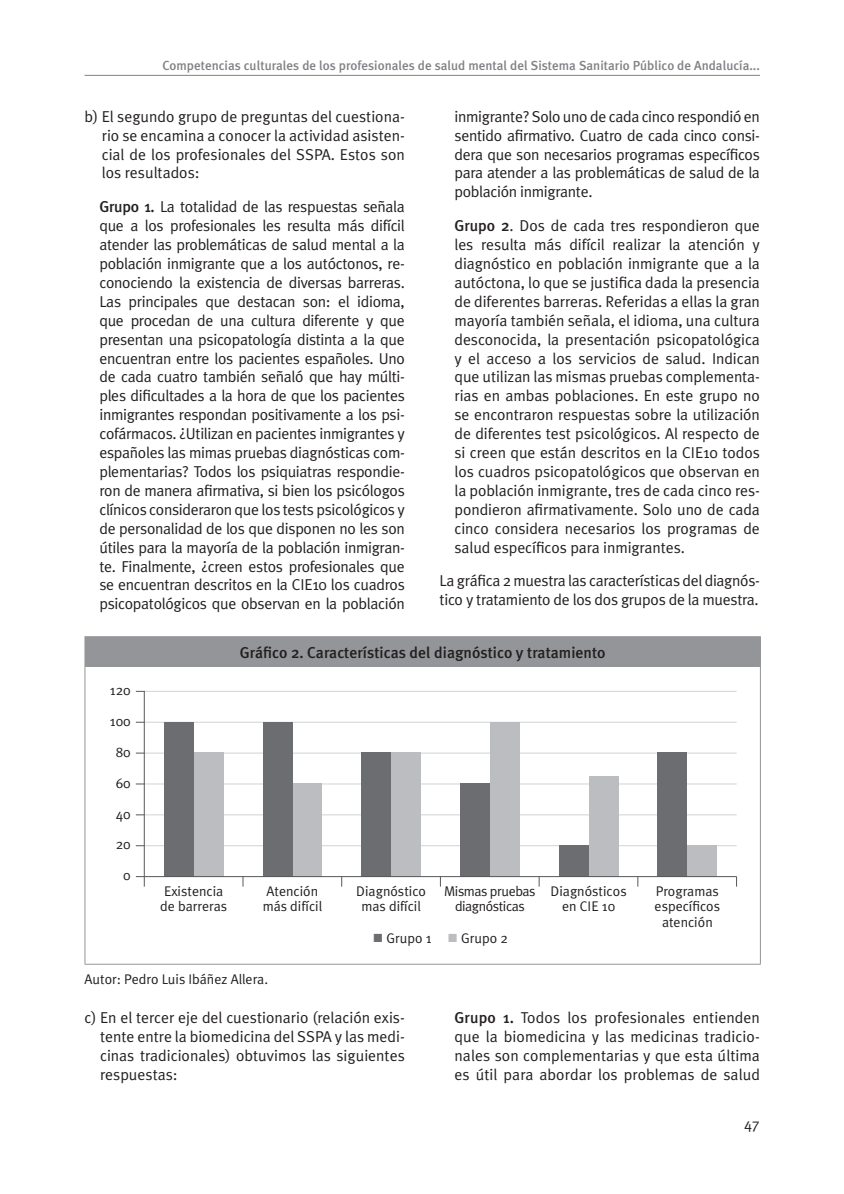
<style>
.page{position:relative;width:844px;height:1194px;background:#fff}
.page>*{position:absolute;margin:0;border:0;box-sizing:border-box;transform-origin:0 0}
.t1{font:15.75px/18.9px "Meta Plus Normal";letter-spacing:-.01em;color:#231f20;text-align:justify}
.t2{font:500 15.75px "Meta Plus";color:#231f20}
.t3{font:14.88px "Meta Plus Normal";color:#231f20}
.t4{font:14px/15.8px "Meta Plus Normal";color:#231f20;text-align:center}
.t5{font:14px/15.8px "Meta Plus Normal";letter-spacing:-.03em;color:#231f20;text-align:center}
.t6{font:500 13.12px "Meta Plus";color:#808285}
.s1{font-family:"Meta Plus";font-weight:500}
.s2{color:#6c6d70}
.s3{color:#bcbdc0}
</style>
<div class="page">
<hr style="left:84px;top:75px;width:675px;height:1px;background:#808285">
<div style="left:85px;top:636px;width:675px;height:30px;background:#939598"></div>
<hr style="left:84px;top:636px;width:676px;height:1px;background:#939598">
<svg style="left:84px;top:637px;width:1px;height:29px"></svg>
<hr style="left:84px;top:666px;width:676px;height:1px;background:#939598">
<hr style="left:84px;top:667px;width:1px;height:296px;background:#939598">
<hr style="left:759px;top:667px;width:1px;height:296px;background:#939598">
<hr style="left:84px;top:963px;width:676px;height:1px;background:#939598">
<hr style="left:144px;top:845px;width:592px;height:1px;background:#d1d2d4">
<hr style="left:144px;top:814px;width:592px;height:1px;background:#d1d2d4">
<hr style="left:144px;top:783px;width:592px;height:1px;background:#d1d2d4">
<hr style="left:144px;top:752px;width:592px;height:1px;background:#d1d2d4">
<hr style="left:144px;top:721px;width:592px;height:1px;background:#d1d2d4">
<hr style="left:144px;top:691px;width:592px;height:1px;background:#d1d2d4">
<hr style="left:144px;top:691px;width:1px;height:185px;background:#57585a">
<svg style="left:136px;top:876px;width:9px;height:10px"></svg>
<div style="left:194px;top:752px;width:29px;height:124px;background:#bcbdc0"></div>
<div style="left:164px;top:721px;width:30px;height:155px;background:#6c6d70"></div>
<div style="left:292px;top:783px;width:30px;height:93px;background:#bcbdc0"></div>
<div style="left:262px;top:721px;width:30px;height:155px;background:#6c6d70"></div>
<div style="left:391px;top:752px;width:30px;height:124px;background:#bcbdc0"></div>
<div style="left:361px;top:752px;width:30px;height:124px;background:#6c6d70"></div>
<div style="left:490px;top:721px;width:29px;height:155px;background:#bcbdc0"></div>
<div style="left:460px;top:783px;width:30px;height:93px;background:#6c6d70"></div>
<div style="left:588px;top:776px;width:30px;height:100px;background:#bcbdc0"></div>
<div style="left:558px;top:845px;width:30px;height:31px;background:#6c6d70"></div>
<div style="left:686px;top:845px;width:30px;height:31px;background:#bcbdc0"></div>
<div style="left:657px;top:752px;width:29px;height:124px;background:#6c6d70"></div>
<hr style="left:144px;top:876px;width:592px;height:1px;background:#57585a">
<p class="t6" style="left:162px;top:58px;width:598px">Competencias culturales de los profesionales de salud mental del Sistema Sanitario Público de Andalucía...</p>
<p class="t1" style="left:102px;top:107px;width:304px;text-indent:-17px">b) El segundo grupo de preguntas del cuestiona&shy;rio se encamina a conocer la actividad asisten&shy;cial de los profesionales del SSPA. Estos son los resultados:</p>
<p class="t1" style="left:99px;top:197px;width:307px"><span class="s1">Grupo 1.</span> La totalidad de las respuestas señala que a los profesionales les resulta más difícil atender las problemáticas de salud mental a la población inmigrante que a los autóctonos, re&shy;conociendo la existencia de diversas barreras.<br>Las principales que destacan son: el idioma, que procedan de una cultura diferente y que presentan una psicopatología distinta a la que encuentran entre los pacientes españoles. Uno de cada cuatro también señaló que hay múlti&shy;ples dificultades a la hora de que los pacientes inmigrantes respondan positivamente a los psi&shy;cofármacos. ¿Utilizan en pacientes inmigrantes y españoles las mimas pruebas diagnósticas com&shy;plementarias? Todos los psiquiatras respondie&shy;ron de manera afirmativa, si bien los psicólogos clínicos consideraron que los tests psicológicos y de personalidad de los que disponen no les son útiles para la mayoría de la población inmigran&shy;te. Finalmente, ¿creen estos profesionales que se encuentran descritos en la CIE10 los cuadros psicopatológicos que observan en la población</p>
<p class="t1" style="left:454px;top:107px;width:307px">inmigrante? Solo uno de cada cinco respondió en sentido afirmativo. Cuatro de cada cinco consi&shy;dera que son necesarios programas específicos para atender a las problemáticas de salud de la población inmigrante.</p>
<p class="t1" style="left:454px;top:216px;width:307px"><span class="s1">Grupo 2</span>. Dos de cada tres respondieron que les resulta más difícil realizar la atención y diagnóstico en población inmigrante que a la autóctona, lo que se justifica dada la presencia de diferentes barreras. Referidas a ellas la gran mayoría también señala, el idioma, una cultura desconocida, la presentación psicopatológica y el acceso a los servicios de salud. Indican que utilizan las mismas pruebas complementa&shy;rias en ambas poblaciones. En este grupo no se encontraron respuestas sobre la utilización de diferentes test psicológicos. Al respecto de si creen que están descritos en la CIE10 todos los cuadros psicopatológicos que observan en la población inmigrante, tres de cada cinco res&shy;pondieron afirmativamente. Solo uno de cada cinco considera necesarios los programas de salud específicos para inmigrantes.</p>
<p class="t1" style="left:439px;top:571px;width:321px">La gráfica 2 muestra las características del diagnós&shy;tico y tratamiento de los dos grupos de la muestra.</p>
<p class="t2" style="left:239px;top:643px;width:367px">Gráfico 2. Características del diagnóstico y tratamiento</p>
<p class="t4" style="left:110px;top:682px;width:22px">120</p>
<p class="t4" style="left:110px;top:713px;width:22px">100</p>
<p class="t4" style="left:116px;top:743px;width:16px">80</p>
<p class="t4" style="left:116px;top:774px;width:16px">60</p>
<p class="t4" style="left:116px;top:805px;width:16px">40</p>
<p class="t4" style="left:116px;top:836px;width:16px">20</p>
<p class="t4" style="left:123px;top:867px;width:9px">0</p>
<p class="t4" style="left:160px;top:882px;width:68px;text-align:left">Existencia de barreras</p>
<p class="t4" style="left:262px;top:882px;width:61px;text-align:left">Atención más difícil</p>
<p class="t4" style="left:356px;top:882px;width:71px">Diagnóstico mas difícil</p>
<p class="t5" style="left:444px;top:882px;width:93px">Mismas pruebas diagnósticas</p>
<p class="t4" style="left:550px;top:882px;width:77px">Diagnósticos en CIE 10</p>
<p class="t4" style="left:654px;top:882px;width:67px">Programas específicos atención</p>
<p class="t4" style="left:372px;top:930px;width:136px"><span class="s2">■</span> Grupo 1 <span class="s3">■</span> Grupo 2</p>
<p class="t4" style="left:84px;top:971px;width:185px">Autor: Pedro Luis Ibáñez Allera.</p>
<p class="t1" style="left:100px;top:1008px;width:306px;text-indent:-16px">c) En el tercer eje del cuestionario (relación exis&shy;tente entre la biomedicina del SSPA y las medi&shy;cinas tradicionales) obtuvimos las siguientes respuestas:</p>
<p class="t1" style="left:454px;top:1008px;width:307px"><span class="s1">Grupo 1.</span> Todos los profesionales entienden que la biomedicina y las medicinas tradicio&shy;nales son complementarias y que esta última es útil para abordar los problemas de salud</p>
<p class="t3" style="left:743px;top:1114px;width:17px">47</p>
</div>
